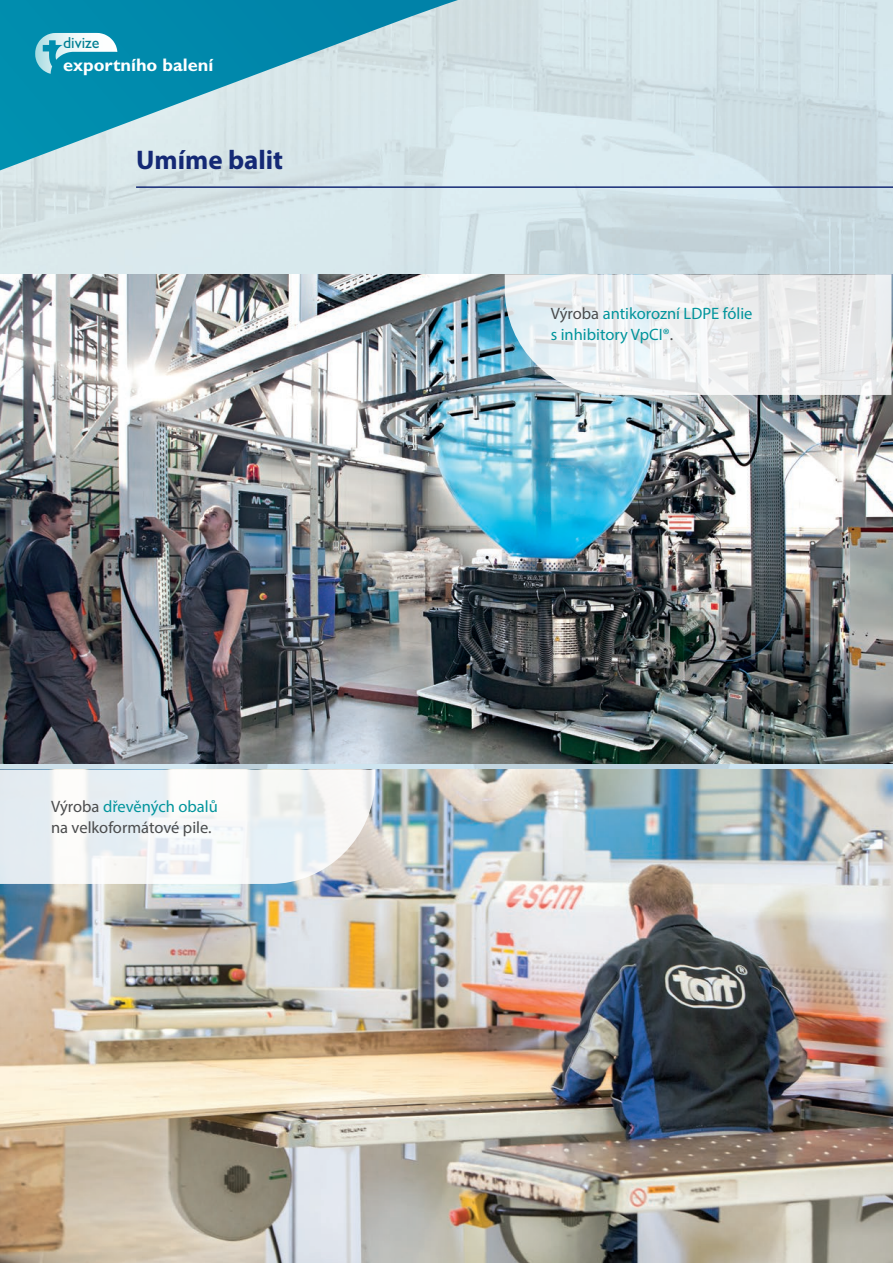
<style>
.page{position:relative;width:893px;height:1263px;background:#fff}
.page>*{position:absolute;margin:0;border:0;box-sizing:border-box;transform-origin:0 0}
.t1{font:700 27px "Myriad Pro";color:#142975}
.t2{font:700 18.15px "Gill Sans CE";color:#fff}
.t3{font:16.5px/21px "Myriad Pro";color:#01949c}
.t4{font:16.5px/21px "Myriad Pro";color:#4b4c4d}
.t5{font:15.9px "Gill Sans CE";color:#007f92}
.s1{color:#01949c}
.s2{color:#4b4c4d}
</style>
<div class="page">
<img style="left:0;top:0;width:893px;height:1263px">
<img style="left:0;top:770px;width:892px;height:493px">
<img style="left:0;top:274px;width:892px;height:489px">
<hr style="left:136px;top:186px;width:757px;height:2px;background:#142975">
<svg style="left:505px;top:269px;width:386px;height:126px;fill:#e9ecee"></svg>
<svg style="left:0;top:766px;width:375px;height:118px"></svg>
<svg style="left:0;top:0;width:458px;height:170px;background:#70b9cb"></svg>
<svg style="left:35px;top:33px;width:82px;height:41px"></svg>
<p class="t5" style="left:63px;top:34px;width:38px">divize</p>
<p class="t2" style="left:63px;top:54px;width:152px">exportního balení</p>
<h1 class="t1" style="left:136px;top:142px;width:149px">Umíme balit</h1>
<p class="t4" style="left:51px;top:795px;width:168px">Výroba <span class="s1">dřevěných obalů </span>na velkoformátové pile.</p>
<p class="t3" style="left:551px;top:302px;width:203px"><span class="s2">Výroba</span> antikorozní LDPE fólie s inhibitory VpCI®<span class="s2">.</span></p>
</div>
